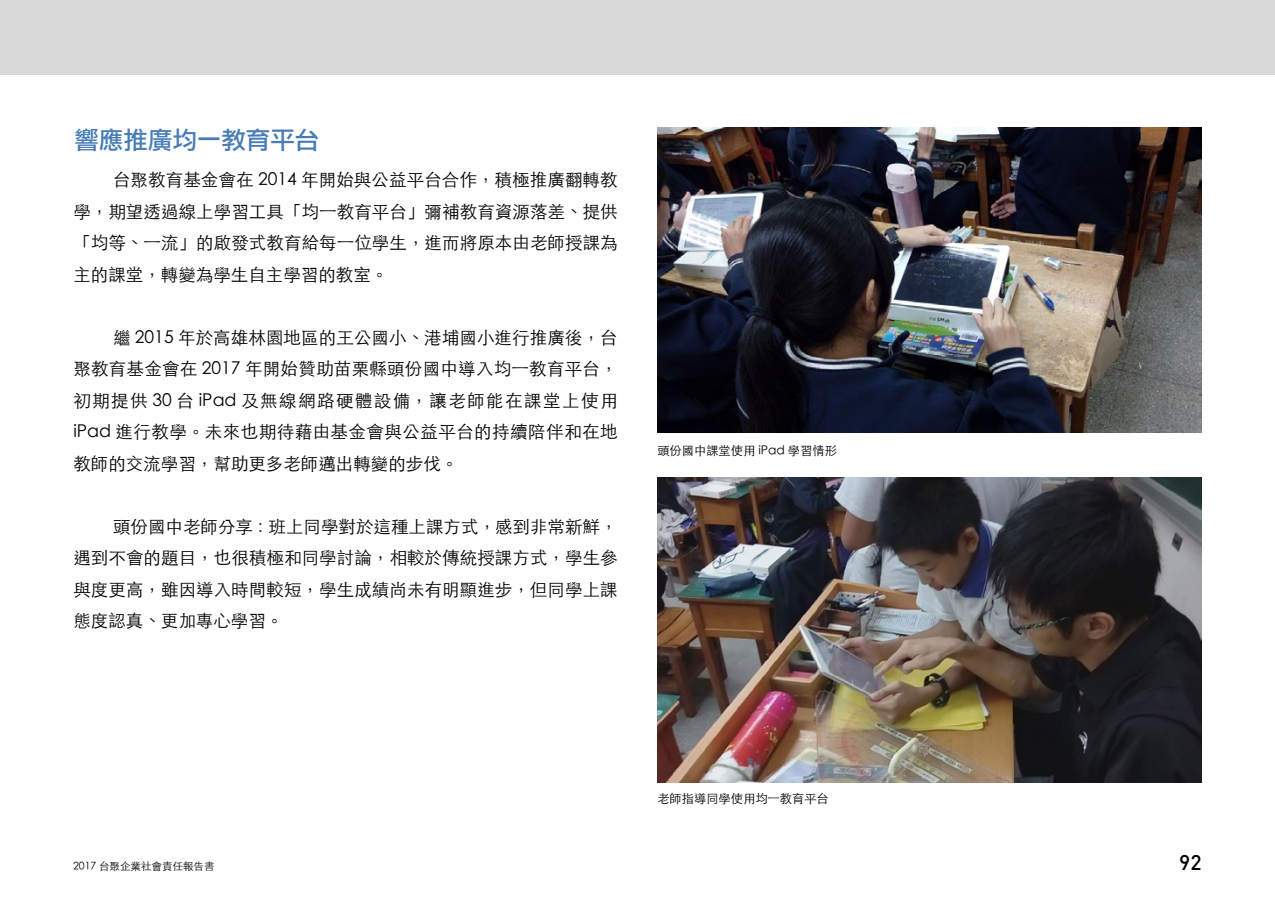
<style>
.page{position:relative;width:1275px;height:903px;background:#fff}
.page>*{position:absolute;margin:0;border:0;box-sizing:border-box;transform-origin:0 0}
.t1{font:24.5px "Li Gothic Med";color:#477cb7}
.t2{font:500 21px "DIN";color:#000}
.t3{font:300 17.5px/31.5px "ST Heiti TC";letter-spacing:.005em;color:#000;text-align:justify}
.t4{font:300 12.25px "ST Heiti TC";color:#000}
.t5{font:300 10.5px "ST Heiti TC";color:#000}
</style>
<div class="page">
<div style="left:0;top:0;width:1275px;height:74px;background:#d9d9d9"></div>
<img style="left:657px;top:128px;width:545px;height:305px">
<img style="left:657px;top:477px;width:545px;height:305px">
<h1 class="t1" style="left:74px;top:128px;width:246px">響應推廣均一教育平台</h1>
<p class="t3" style="left:73px;top:162px;width:546px;text-indent:40px">台聚教育基金會在 2014 年開始與公益平台合作，積極推廣翻轉教學，期望透過線上學習工具「均一教育平台」彌補教育資源落差、提供「均等、一流」的啟發式教育給每一位學生，進而將原本由老師授課為主的課堂，轉變為學生自主學習的教室。</p>
<p class="t3" style="left:73px;top:320px;width:546px;text-indent:40px">繼 2015 年於高雄林園地區的王公國小、港埔國小進行推廣後，台聚教育基金會在 2017 年開始贊助苗栗縣頭份國中導入均一教育平台，初期提供 30 台 iPad 及無線網路硬體設備，讓老師能在課堂上使用iPad 進行教學。未來也期待藉由基金會與公益平台的持續陪伴和在地教師的交流學習，幫助更多老師邁出轉變的步伐。</p>
<p class="t3" style="left:73px;top:509px;width:546px;text-indent:40px">頭份國中老師分享：班上同學對於這種上課方式，感到非常新鮮，遇到不會的題目，也很積極和同學討論，相較於傳統授課方式，學生參與度更高，雖因導入時間較短，學生成績尚未有明顯進步，但同學上課態度認真、更加專心學習。</p>
<p class="t4" style="left:657px;top:439px;width:181px">頭份國中課堂使用 iPad 學習情形</p>
<p class="t4" style="left:657px;top:788px;width:173px">老師指導同學使用均一教育平台</p>
<p class="t5" style="left:73px;top:857px;width:143px">2017 台聚企業社會責任報告書</p>
<p class="t2" style="left:1179px;top:849px;width:24px">92</p>
</div>
